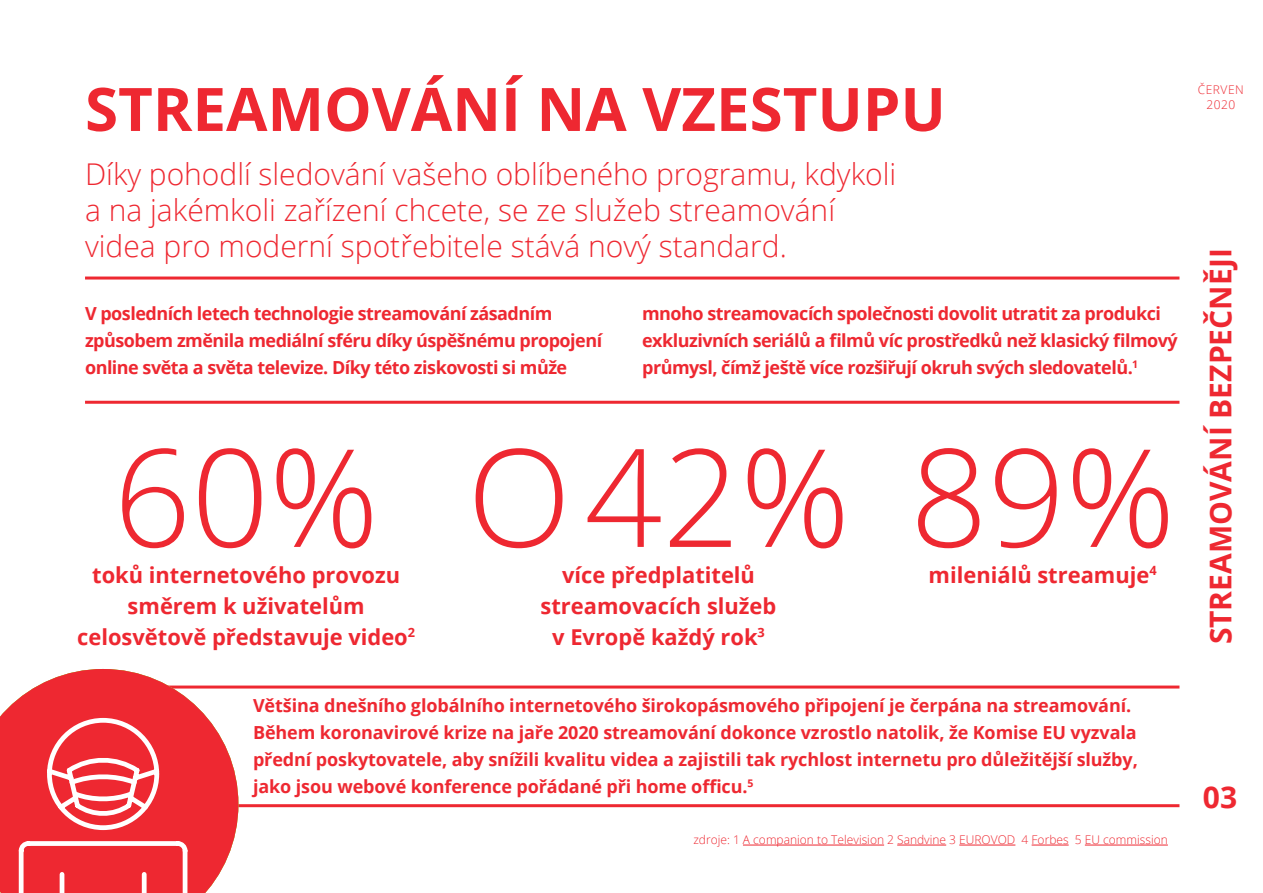
<style>
.page{position:relative;width:1263px;height:893px;background:#fff}
.page>*{position:absolute;margin:0;border:0;box-sizing:border-box;transform-origin:0 0}
.t1{font:300 136.05px "Open Sans";color:#ee2831}
.t2{font:700 60px "Open Sans";color:#ee2831}
.t3{font:300 30px/36px "Open Sans";color:#ee2831}
.t4{font:700 30px "Open Sans";color:#ee2831}
.t5{font:700 21.9px/31px "Open Sans";color:#ee2831;text-align:center}
.t6{font:700 18px/27px "Open Sans";letter-spacing:-.03em;color:#ee2831}
.t7{font:700 18px/27px "Open Sans";letter-spacing:-.005em;color:#ee2831}
.t8{font:700 12.75px "Open Sans";color:#ee2831}
.t9{font:300 12px "Open Sans";color:#ee2831}
.t10{font:300 12px/15px "Open Sans";letter-spacing:.04em;color:#ee2831;text-align:center}
</style>
<div class="page">
<hr style="left:743px;top:845px;width:141px;height:1px;background:#ee2831">
<hr style="left:897px;top:845px;width:49px;height:1px;background:#ee2831">
<hr style="left:959px;top:845px;width:56px;height:1px;background:#ee2831">
<hr style="left:1032px;top:845px;width:37px;height:1px;background:#ee2831">
<hr style="left:1085px;top:845px;width:83px;height:1px;background:#ee2831">
<hr style="left:85px;top:277px;width:1094px;height:3px;background:#ee2831">
<hr style="left:85px;top:401px;width:1094px;height:3px;background:#ee2831">
<hr style="left:85px;top:685px;width:1094px;height:3px;background:#ee2831">
<hr style="left:85px;top:804px;width:1094px;height:3px;background:#ee2831">
<svg style="left:0;top:669px;width:238px;height:224px;fill:#ee2831"></svg>
<svg style="left:16px;top:715px;width:174px;height:178px;background:#f04950"></svg>
<h2 class="t2" style="left:85px;top:67px;width:862px">STREAMOVÁNÍ NA VZESTUPU</h2>
<h3 class="t3" style="left:85px;top:156px;width:813px">Díky pohodlí sledování vašeho oblíbeného programu, kdykoli a na jakémkoli zařízení chcete, se ze služeb streamování videa pro moderní spotřebitele stává nový standard.</h3>
<p class="t6" style="left:85px;top:299px;width:519px">V posledních letech technologie streamování zásadním způsobem změnila mediální sféru díky úspěšnému propojení online světa a světa televize. Díky této ziskovosti si může</p>
<p class="t6" style="left:642px;top:299px;width:537px">mnoho streamovacích společnosti dovolit utratit za produkci exkluzivních seriálů a filmů víc prostředků než klasický filmový průmysl, čímž ještě více rozšiřují okruh svých sledovatelů.<sup>1</sup></p>
<h1 class="t1" style="left:114px;top:404px;width:267px">60%</h1>
<p class="t5" style="left:77px;top:558px;width:339px">toků internetového provozu směrem k uživatelům celosvětově představuje video<sup>2</sup></p>
<h1 class="t1" style="left:467px;top:404px;width:710px">O42% 89%</h1>
<p class="t5" style="left:929px;top:558px;width:222px">mileniálů streamuje</p>
<p class="t8" style="left:1149px;top:562px;width:9px">4</p>
<p class="t5" style="left:541px;top:558px;width:237px">více předplatitelů streamovacích služeb v Evropě každý rok<sup>3</sup></p>
<p class="t7" style="left:253px;top:692px;width:886px">Většina dnešního globálního internetového širokopásmového připojení je čerpána na streamování.<br>Během koronavirové krize na jaře 2020 streamování dokonce vzrostlo natolik, že Komise EU vyzvala přední poskytovatele, aby snížili kvalitu videa a zajistili tak rychlost internetu pro důležitější služby, jako jsou webové konference pořádané při home officu.<sup>5</sup></p>
<p class="t9" style="left:693px;top:831px;width:476px">zdroje: 1 A companion to Television 2 Sandvine 3 EUROVOD 4 Forbes 5 EU commission</p>
<p class="t10" style="left:1198px;top:82px;width:47px">ČERVEN<br>2020</p>
<h3 class="t4" style="left:1199px;top:644px;width:397px;rotate:-90deg">STREAMOVÁNÍ BEZPEČNĚJI</h3>
<h3 class="t4" style="left:1203px;top:776px;width:36px">03</h3>
</div>
